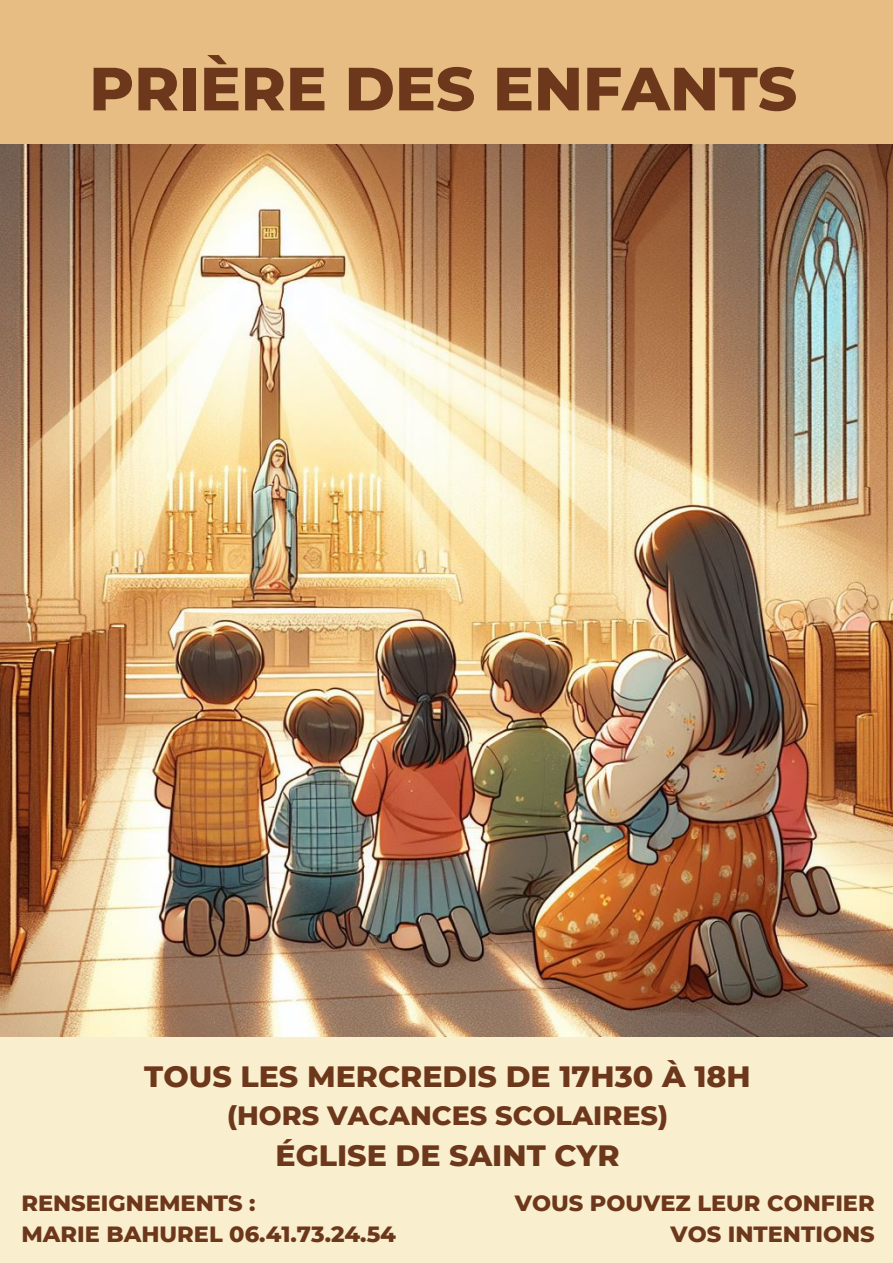
<style>
.page{position:relative;width:893px;height:1263px;background:#e7bd83}
.page>*{position:absolute;margin:0;border:0;box-sizing:border-box;transform-origin:0 0}
.t1{font:800 60.9px "Montserrat";color:#6d371b}
.t2{font:800 30px "Montserrat";color:#6d371b}
.t3{font:800 27px "Montserrat";color:#6d371b}
.t4{font:800 22.5px/30.9px "Montserrat";color:#6d371b;text-align:right}
</style>
<div class="page">
<div style="left:0;top:968px;width:893px;height:295px;background:#f9efcf"></div>
<img style="left:0;top:144px;width:893px;height:893px">
<p class="t1" style="left:89px;top:51px;width:709px">PRIÈRE DES ENFANTS</p>
<h2 class="t2" style="left:144px;top:1058px;width:608px">TOUS LES MERCREDIS DE 17H30 À 18H</h2>
<h2 class="t3" style="left:227px;top:1099px;width:442px">(HORS VACANCES SCOLAIRES)</h2>
<h2 class="t2" style="left:275px;top:1137px;width:345px">ÉGLISE DE SAINT CYR</h2>
<p class="t4" style="left:21px;top:1188px;width:236px">RENSEIGNEMENTS :</p>
<p class="t4" style="left:21px;top:1219px;width:376px">MARIE BAHUREL 06.41.73.24.54</p>
<p class="t4" style="left:515px;top:1188px;width:361px">VOUS POUVEZ LEUR CONFIER<br>VOS INTENTIONS</p>
</div>
